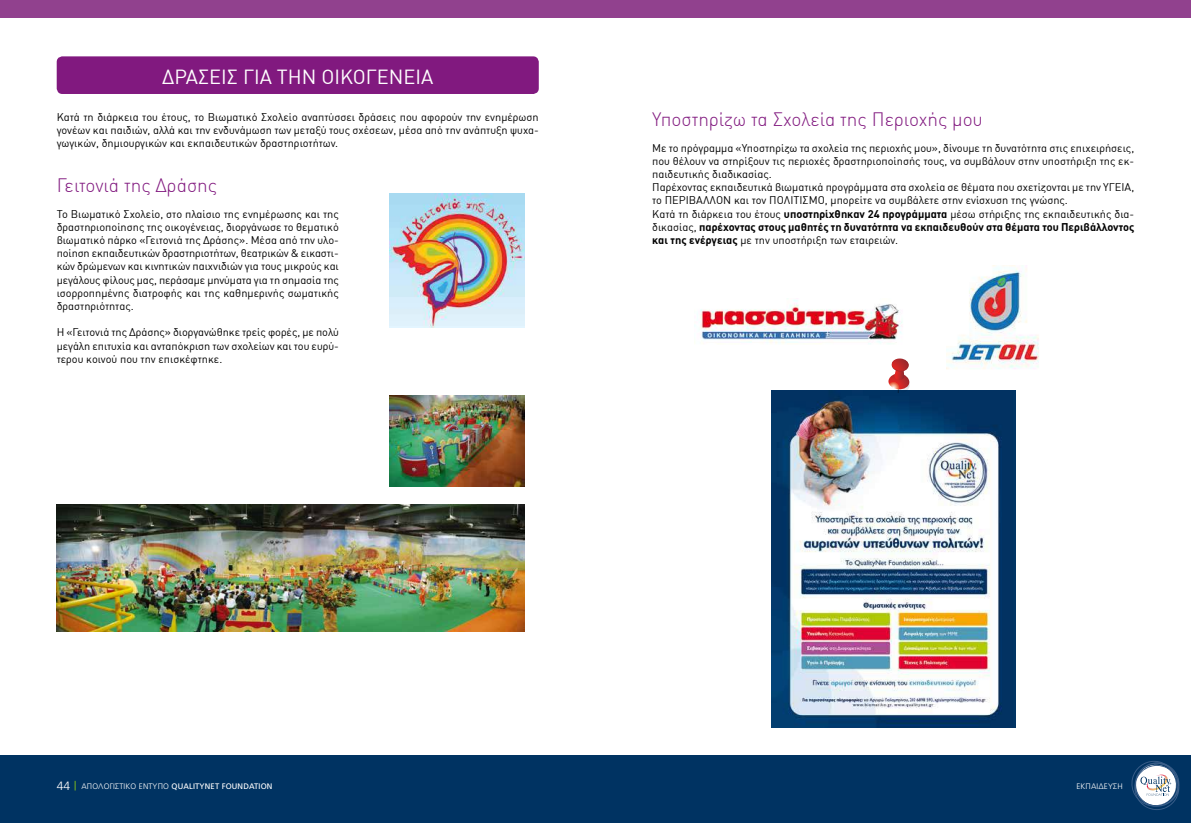
<style>
.page{position:relative;width:1191px;height:823px;background:#fff}
.page>*{position:absolute;margin:0;border:0;box-sizing:border-box;transform-origin:0 0}
.t1{font:20px "DIN Greek";color:#fff}
.t2{font:300 19px "DIN Greek";color:#81197f}
.t3{font:11px/13.2px "DIN Greek";color:#000;text-align:justify}
.t4{font:8px "PF Catalog";letter-spacing:.02em;color:#fff}
.t5{font:300 8px "PF Catalog";letter-spacing:.02em;color:#fff}
.s1{font-weight:700}
.s2{font-weight:300;font-size:12px}
.s3{font-weight:300}
</style>
<div class="page">
<div style="left:0;top:754px;width:1191px;height:68px;background:#003362"></div>
<svg style="left:1131px;top:761px;width:49px;height:48px"></svg>
<div style="left:57px;top:56px;width:482px;height:38px;background:#81197f;border-radius:6px"></div>
<img style="left:771px;top:390px;width:244px;height:336px">
<img style="left:694px;top:298px;width:209px;height:46px">
<img style="left:947px;top:265px;width:92px;height:104px">
<div style="left:0;top:0;width:1191px;height:17px;background:#91418e"></div>
<img style="left:389px;top:193px;width:136px;height:134px">
<img style="left:57px;top:504px;width:468px;height:127px">
<img style="left:389px;top:395px;width:136px;height:91px">
<svg style="left:888px;top:358px;width:21px;height:35px"></svg>
<h1 class="t1" style="left:162px;top:66px;width:273px">ΔΡΆΣΕΙΣ ΓΙΑ ΤΗΝ ΟΙΚΟΓΈΝΕΙΑ</h1>
<p class="t3" style="left:57px;top:110px;width:483px">Κατά τη διάρκεια του έτους, το Βιωματικό Σχολείο αναπτύσσει δράσεις που αφορούν την ενημέρωση γονέων και παιδιών, αλλά και την ενδυνάμωση των μεταξύ τους σχέσεων, μέσα από την ανάπτυξη ψυχα&shy;γωγικών, δημιουργικών και εκπαιδευτικών δραστηριοτήτων.</p>
<h2 class="t2" style="left:57px;top:174px;width:162px">Γειτονιά της Δράσης</h2>
<p class="t3" style="left:57px;top:207px;width:284px">Το Βιωματικό Σχολείο, στο πλαίσιο της ενημέρωσης και της δραστηριοποίησης της οικογένειας, διοργάνωσε το θεματικό βιωματικό πάρκο «Γειτονιά της Δράσης». Μέσα από την υλο&shy;ποίηση εκπαιδευτικών δραστηριοτήτων, θεατρικών &amp; εικαστι&shy;κών δρώμενων και κινητικών παιχνιδιών για τους μικρούς και μεγάλους φίλους μας, περάσαμε μηνύματα για τη σημασία της ισορροπημένης διατροφής και της καθημερινής σωματικής δραστηριότητας.</p>
<p class="t3" style="left:57px;top:326px;width:284px">Η «Γειτονιά της Δράσης» διοργανώθηκε τρείς φορές, με πολύ μεγάλη επιτυχία και ανταπόκριση των σχολείων και του ευρύ&shy;τερου κοινού που την επισκέφτηκε.</p>
<h2 class="t2" style="left:652px;top:109px;width:332px">Υποστηρίζω τα Σχολεία της Περιοχής μου</h2>
<p class="t3" style="left:652px;top:141px;width:483px;text-align:left">Με το πρόγραμμα «Υποστηρίζω τα σχολεία της περιοχής μου», δίνουμε τη δυνατότητα στις επιχειρήσεις, που θέλουν να στηρίξουν τις περιοχές δραστηριοποίησής τους, να συμβάλουν στην υποστήριξη της εκ&shy;παιδευτικής διαδικασίας.<br>Παρέχοντας εκπαιδευτικά βιωματικά προγράμματα στα σχολεία σε θέματα που σχετίζονται με την ΥΓΕΙΑ, το ΠΕΡΙΒΑΛΛΟΝ και τον ΠΟΛΙΤΙΣΜΟ, μπορείτε να συμβάλετε στην ενίσχυση της γνώσης.<br>Κατά τη διάρκεια του έτους <span class="s1">υποστηρίχθηκαν 24 προγράμματα</span> μέσω στήριξης της εκπαιδευτικής δια&shy;δικασίας, <span class="s1">παρέχοντας στους μαθητές τη δυνατότητα να εκπαιδευθούν στα θέματα του Περιβάλλοντος και της ενέργειας</span> με την υποστήριξη των εταιρειών.</p>
<p class="t4" style="left:57px;top:780px;width:217px"><span class="s2">44</span> <span class="s3">ΑΠΟΛΟΓΙΣΤΙΚΟ ΕΝΤΥΠΟ</span> QUALITYNET FOUNDATION</p>
<p class="t5" style="left:1076px;top:780px;width:48px">ΕΚΠΑΙΔΕΥΣΗ</p>
</div>
